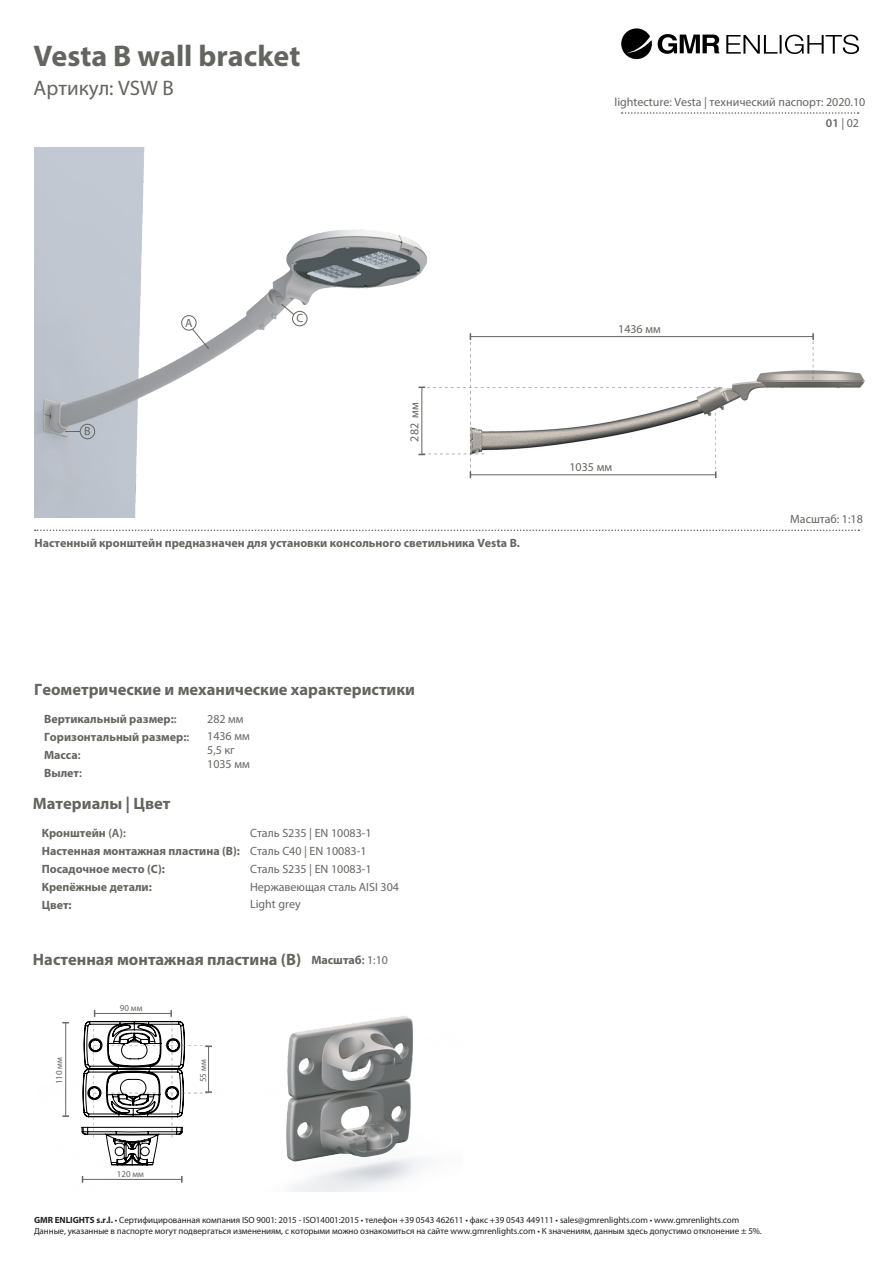
<style>
.page{position:relative;width:893px;height:1263px;background:#fff}
.page>*{position:absolute;margin:0;border:0;box-sizing:border-box;transform-origin:0 0}
.t1{font:700 30px "Myriad Pro";color:#63655f}
.t2{font:21px "Myriad Pro";color:#63655f}
.t3{font:700 16.5px "Myriad Pro";color:#63655f}
.t4{font:700 12px/18px "Myriad Pro";color:#63655f}
.t5{font:12px/17.9px "Myriad Pro";color:#656762}
.t6{font:12px "Myriad Pro";color:#62655e}
.t7{font:12px "Myriad Pro";color:#63655f}
.t8{font:9px/10.2px "Myriad Pro";letter-spacing:-.005em;color:#231f20}
.t9{font:9px "Myriad Pro";color:#656762}
.s1{font-weight:600}
.s2{font-weight:400}
.s3{font-weight:700}
</style>
<div class="page">
<svg style="left:35px;top:529px;width:824px;height:2px"></svg>
<svg style="left:622px;top:112px;width:237px;height:2px"></svg>
<img style="left:34px;top:147px;width:393px;height:371px">
<div style="left:80px;top:424px;width:15px;height:15px;border:1px solid #63655f;border-radius:50%"></div>
<svg style="left:65px;top:431px;width:15px;height:1px"></svg>
<div style="left:181px;top:315px;width:15px;height:15px;border:1px solid #63655f;border-radius:50%"></div>
<svg style="left:192px;top:329px;width:17px;height:20px"></svg>
<div style="left:292px;top:311px;width:15px;height:15px;border:1px solid #63655f;border-radius:50%"></div>
<svg style="left:281px;top:304px;width:14px;height:11px"></svg>
<img style="left:470px;top:370px;width:395px;height:109px">
<hr style="left:470px;top:336px;width:343px;height:1px;background:#63655f">
<svg style="left:812px;top:333px;width:2px;height:46px"></svg>
<svg style="left:418px;top:333px;width:304px;height:145px"></svg>
<img style="left:62px;top:1016px;width:361px;height:175px">
<hr style="left:83px;top:1179px;width:99px;height:1px;background:#656762">
<svg style="left:181px;top:1176px;width:2px;height:7px"></svg>
<hr style="left:65px;top:1023px;width:1px;height:93px;background:#656762">
<svg style="left:62px;top:1115px;width:7px;height:2px"></svg>
<svg style="left:82px;top:1010px;width:130px;height:158px"></svg>
<svg style="left:621px;top:28px;width:31px;height:31px"></svg>
<svg style="left:658px;top:34px;width:61px;height:20px"></svg>
<svg style="left:726px;top:35px;width:133px;height:19px"></svg>
<h1 class="t1" style="left:34px;top:36px;width:268px">Vesta B wall bracket</h1>
<h2 class="t2" style="left:34px;top:75px;width:142px">Артикул: VSW B</h2>
<h3 class="t6" style="left:614px;top:95px;width:252px">lightecture: Vesta | технический паспорт: 2020.10</h3>
<h3 class="t7" style="left:826px;top:115px;width:35px"><span class="s1">01</span> | 02</h3>
<h3 class="t7" style="left:84px;top:424px;width:8px">B</h3>
<h3 class="t7" style="left:185px;top:315px;width:9px">A</h3>
<h3 class="t7" style="left:296px;top:311px;width:8px">C</h3>
<h3 class="t7" style="left:407px;top:442px;width:40px;rotate:-90deg">282 мм</h3>
<h3 class="t4" style="left:35px;top:533px;width:487px">Настенный кронштейн предназначен для установки консольного светильника Vesta B.</h3>
<h3 class="t7" style="left:618px;top:322px;width:44px">1436 мм</h3>
<h3 class="t7" style="left:569px;top:460px;width:44px">1035 мм</h3>
<h3 class="t3" style="left:34px;top:678px;width:382px">Геометрические и механические характеристики</h3>
<h3 class="t4" style="left:44px;top:710px;width:147px">Вертикальный размер:<span class="s1">:<br></span>Горизонтальный размер:<span class="s1">:<br></span>Масса<span class="s1">:<br></span>Вылет<span class="s1">:</span></h3>
<h3 class="t5" style="left:207px;top:710px;width:44px;line-height:16.8px">282 мм<br>1436 мм</h3>
<h3 class="t5" style="left:207px;top:742px;width:44px;line-height:14.4px">5,5 кг<br>1035 мм</h3>
<h3 class="t3" style="left:33px;top:792px;width:139px">Материалы | Цвет</h3>
<h3 class="t4" style="left:42px;top:824px;width:200px">Кронштейн <span class="s1">(A):<br></span>Настенная монтажная пластина (B):<br>Посадочное место (C):<br>Крепёжные детали:<br>Цвет:</h3>
<h3 class="t5" style="left:250px;top:824px;width:150px">Сталь S235 | EN 10083-1<br>Сталь C40 | EN 10083-1<br>Сталь S235 | EN 10083-1<br>Нержавеющая сталь AISI 304<br>Light grey</h3>
<h3 class="t3" style="left:33px;top:948px;width:270px">Настенная монтажная пластина (B)</h3>
<h3 class="t4" style="left:311px;top:950px;width:78px">Масштаб<span class="s1">:</span> <span class="s2">1:10</span></h3>
<p class="t9" style="left:120px;top:1002px;width:24px">90 мм</p>
<p class="t9" style="left:54px;top:1084px;width:29px;rotate:-90deg">110 мм</p>
<p class="t9" style="left:198px;top:1082px;width:24px;rotate:-90deg">55 мм</p>
<p class="t9" style="left:117px;top:1168px;width:29px">120 мм</p>
<h3 class="t7" style="left:790px;top:511px;width:74px">Масштаб: 1:18</h3>
<p class="t8" style="left:34px;top:1215px;width:729px"><span class="s3">GMR ENLIGHTS s.r.l.</span> • Сертифицированная компания ISO 9001: 2015 - ISO14001:2015 • телефон +39 0543 462611 • факс +39 0543 449111 • sales@gmrenlights.com • www.gmrenlights.com<br>Данные, указанные в паспорте могут подвергаться изменениям, с которыми можно ознакомиться на сайте www.gmrenlights.com • К значениям, данным здесь допустимо отклонение ± 5%.</p>
</div>
